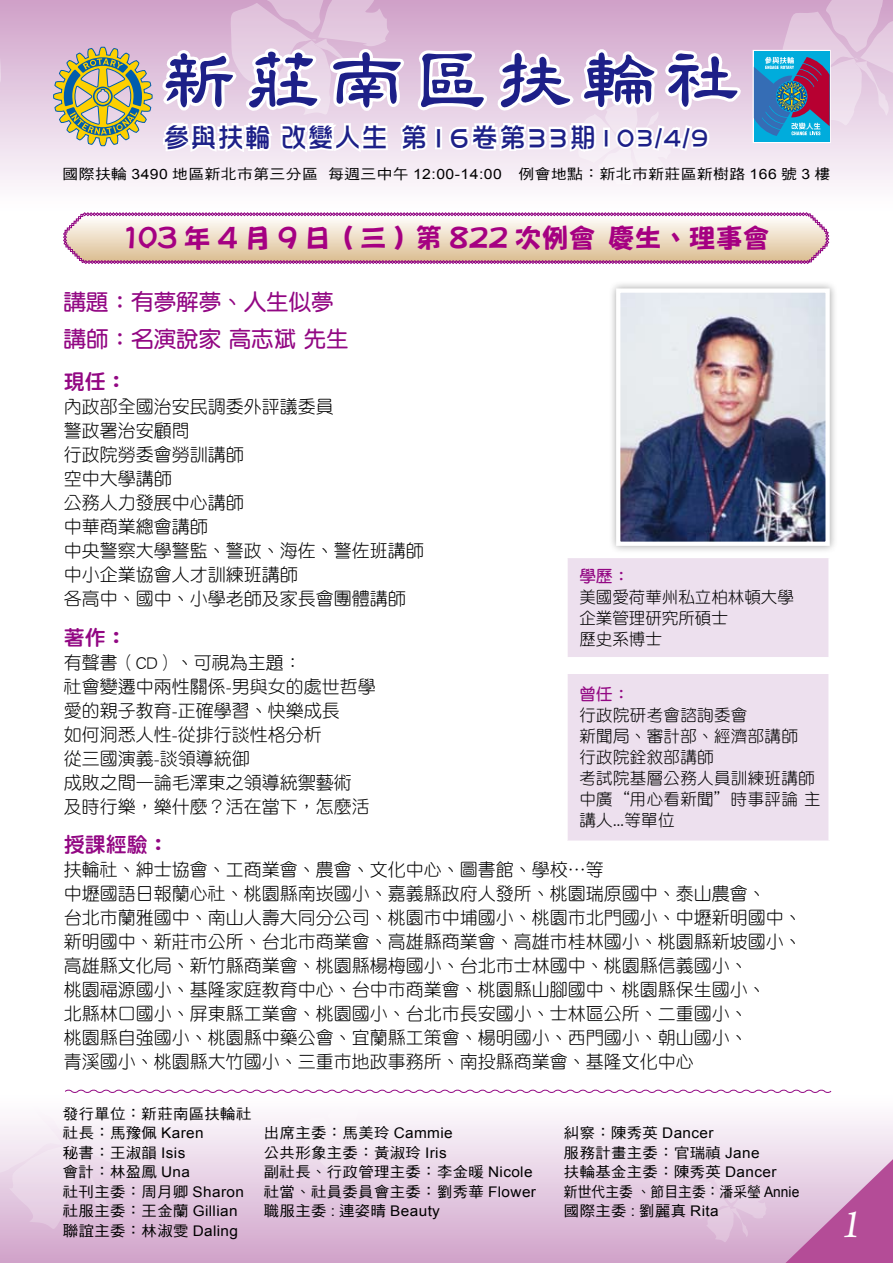
<style>
.page{position:relative;width:893px;height:1263px;background:#fff}
.page>*{position:absolute;margin:0;border:0;box-sizing:border-box;transform-origin:0 0}
.t1{font:700 75px "AR Li Shu B5";letter-spacing:.12em;color:#1d2088}
.t2{font:italic 42px "Arno Pro";color:#fff}
.t3{font:800 27px "AR Qiao Hei B5";color:#a50082}
.t4{font:27px "DF Hua Zong Std W5";color:#1d2088}
.t5{font:22.5px/37.5px "DF Yuan Std W7";color:#920783}
.t6{font:21px "DF Yuan Std W8";color:#920783}
.t7{font:18px/24px "DF Yuan Std W3";color:#000}
.t8{font:16.5px/21px "DF Yuan Std W3";letter-spacing:.02em;color:#000}
.t9{font:16.5px/21px "DF Yuan Std W3";color:#000}
.t10{font:16.5px "DF Yuan Std W7";color:#920783}
.t11{font:14.7px/19.5px "DF Hei Std W5";letter-spacing:.025em;color:#000;scale:1.05 1}
.t12{font:14.7px "DF Hei Std W5";color:#000;scale:.94 1}
.t13{font:14.1px "DF Hei Std W5";letter-spacing:.03em;color:#000;scale:1.11 1}
.t14{font:800 7.35px "AR Hei B5";color:#fff}
.s1{font-family:"Arial"}
.s2{font-size:30px}
</style>
<div class="page">
<div style="left:0;top:0;width:893px;height:213px;background:linear-gradient(to bottom,#cfa1c9,#fff)"></div>
<svg style="left:0;top:40px;width:2px;height:49px"></svg>
<svg style="left:753px;top:0;width:140px;height:143px;background:#adaccb"></svg>
<svg style="left:0;top:1089px;width:893px;height:174px"></svg>
<div style="left:567px;top:557px;width:262px;height:101px;background:#ede0ee"></div>
<hr style="left:566px;top:556px;width:265px;height:2px;background:#fff">
<hr style="left:566px;top:558px;width:2px;height:99px;background:#fff">
<hr style="left:828px;top:558px;width:3px;height:99px;background:#fff">
<hr style="left:566px;top:657px;width:265px;height:2px;background:#fff">
<div style="left:567px;top:673px;width:262px;height:169px;background:#ede0ee"></div>
<hr style="left:566px;top:672px;width:265px;height:2px;background:#fff">
<hr style="left:566px;top:674px;width:2px;height:166px;background:#fff">
<hr style="left:828px;top:674px;width:3px;height:166px;background:#fff">
<hr style="left:566px;top:840px;width:265px;height:3px;background:#fff">
<svg style="left:52px;top:0;width:691px;height:185px"></svg>
<svg style="left:63px;top:212px;width:766px;height:52px;background:#e5cbc3"></svg>
<div style="left:608px;top:280px;width:236px;height:281px;background:#000;opacity:.35"></div>
<img style="left:621px;top:293px;width:204px;height:248px">
<div style="left:616px;top:288px;width:214px;height:258px;border:4px solid #fff"></div>
<h1 class="t1" style="left:161px;top:42px;width:580px">新莊南區扶輪社</h1>
<h3 class="t4" style="left:163px;top:122px;width:226px">參與扶輪 改變人生</h3>
<p class="t13" style="left:63px;top:166px;width:693px">國際扶輪 <span class="s1">3490</span> 地區新北市第三分區 每週三中午 <span class="s1">12:00-14:00</span> 例會地點：新北市新莊區新樹路 <span class="s1">166</span> 號 <span class="s1">3</span> 樓</p>
<p class="t14" style="left:806px;top:122px;width:9px">人</p>
<h3 class="t4" style="left:401px;top:122px;width:310px">第<span class="s2">16</span>卷第<span class="s2">33</span>期103/4/9</h3>
<h3 class="t3" style="left:123px;top:225px;width:648px">103年4月9日(三)第822次例會慶生、理事會</h3>
<p class="t5" style="left:64px;top:283px;width:286px">講題：有夢解夢、人生似夢講師：名演說家 高志斌 先生</p>
<p class="t6" style="left:64px;top:370px;width:64px">現任：</p>
<p class="t7" style="left:64px;top:394px;width:362px">內政部全國治安民調委外評議委員<br>警政署治安顧問<br>行政院勞委會勞訓講師<br>空中大學講師<br>公務人力發展中心講師<br>中華商業總會講師<br>中央警察大學警監、警政、海佐、警佐班講師中小企業協會人才訓練班講師<br>各高中、國中、小學老師及家長會團體講師</p>
<p class="t6" style="left:64px;top:626px;width:64px">著作：</p>
<p class="t7" style="left:64px;top:650px;width:313px">有聲書（CD）、可視為主題：<br>社會變遷中兩性關係-男與女的處世哲學愛的親子教育-正確學習、快樂成長<br>如何洞悉人性-從排行談性格分析<br>從三國演義-談領導統御<br>成敗之間—論毛澤東之領導統禦藝術<br>及時行樂，樂什麼？活在當下，怎麼活</p>
<p class="t6" style="left:64px;top:833px;width:106px">授課經驗：</p>
<p class="t7" style="left:64px;top:857px;width:740px">扶輪社、紳士協會、工商業會、農會、文化中心、圖書館、學校…等<br>中壢國語日報蘭心社、桃園縣南崁國小、嘉義縣政府人發所、桃園瑞原國中、泰山農會、<br>台北市蘭雅國中、南山人壽大同分公司、桃園市中埔國小、桃園市北門國小、中壢新明國中、新明國中、新莊市公所、台北市商業會、高雄縣商業會、高雄市桂林國小、桃園縣新坡國小、高雄縣文化局、新竹縣商業會、桃園縣楊梅國小、台北市士林國中、桃園縣信義國小、<br>桃園福源國小、基隆家庭教育中心、台中市商業會、桃園縣山腳國中、桃園縣保生國小、<br>北縣林口國小、屏東縣工業會、桃園國小、台北市長安國小、士林區公所、二重國小、<br>桃園縣自強國小、桃園縣中藥公會、宜蘭縣工策會、楊明國小、西門國小、朝山國小、<br>青溪國小、桃園縣大竹國小、三重市地政事務所、南投縣商業會、基隆文化中心</p>
<p class="t10" style="left:579px;top:567px;width:52px">學歷：</p>
<p class="t9" style="left:579px;top:586px;width:216px">美國愛荷華州私立柏林頓大學企業管理研究所碩士<br>歷史系博士</p>
<p class="t10" style="left:579px;top:685px;width:52px">曾任：</p>
<p class="t8" style="left:579px;top:704px;width:243px">行政院研考會諮詢委會<br>新聞局、審計部、經濟部講師<br>行政院銓敘部講師<br>考試院基層公務人員訓練班講師中廣“用心看新聞”時事評論主講人...等單位</p>
<p class="t11" style="left:63px;top:1104px;width:181px">發行單位：新莊南區扶輪社社長：馬豫佩 <span class="s1">Karen</span></p>
<p class="t11" style="left:264px;top:1123px;width:181px">出席主委：馬美玲 <span class="s1">Cammie</span></p>
<p class="t11" style="left:564px;top:1123px;width:144px">糾察：陳秀英 <span class="s1">Dancer</span></p>
<p class="t11" style="left:63px;top:1143px;width:118px">秘書：王淑韻 <span class="s1">Isis</span></p>
<p class="t11" style="left:264px;top:1143px;width:176px">公共形象主委：黃淑玲 <span class="s1">Iris</span></p>
<p class="t11" style="left:564px;top:1143px;width:188px">服務計畫主委：官瑞禎 <span class="s1">Jane</span></p>
<p class="t11" style="left:63px;top:1162px;width:123px">會計：林盈鳳 <span class="s1">Una</span></p>
<p class="t11" style="left:264px;top:1162px;width:257px">副社長、行政管理主委：李金暖 <span class="s1">Nicole</span></p>
<p class="t11" style="left:564px;top:1162px;width:204px">扶輪基金主委：陳秀英 <span class="s1">Dancer</span></p>
<p class="t11" style="left:63px;top:1182px;width:174px">社刊主委：周月卿 <span class="s1">Sharon</span></p>
<p class="t11" style="left:264px;top:1182px;width:261px">社當、社員委員會主委：劉秀華 <span class="s1">Flower</span></p>
<p class="t12" style="left:564px;top:1184px;width:252px">新世代主委、節目主委：潘采瑩 <span class="s1">Annie</span></p>
<p class="t11" style="left:63px;top:1201px;width:168px">社服主委：王金蘭 <span class="s1">Gillian</span></p>
<p class="t11" style="left:264px;top:1201px;width:169px">職服主委 <span class="s1">:</span> 連姿晴 <span class="s1">Beauty</span></p>
<p class="t11" style="left:564px;top:1201px;width:149px">國際主委 <span class="s1">:</span> 劉麗真 <span class="s1">Rita</span></p>
<p class="t11" style="left:63px;top:1221px;width:168px">聯誼主委：林淑雯 <span class="s1">Daling</span></p>
<h2 class="t2" style="left:842px;top:1200px;width:21px">1</h2>
</div>
